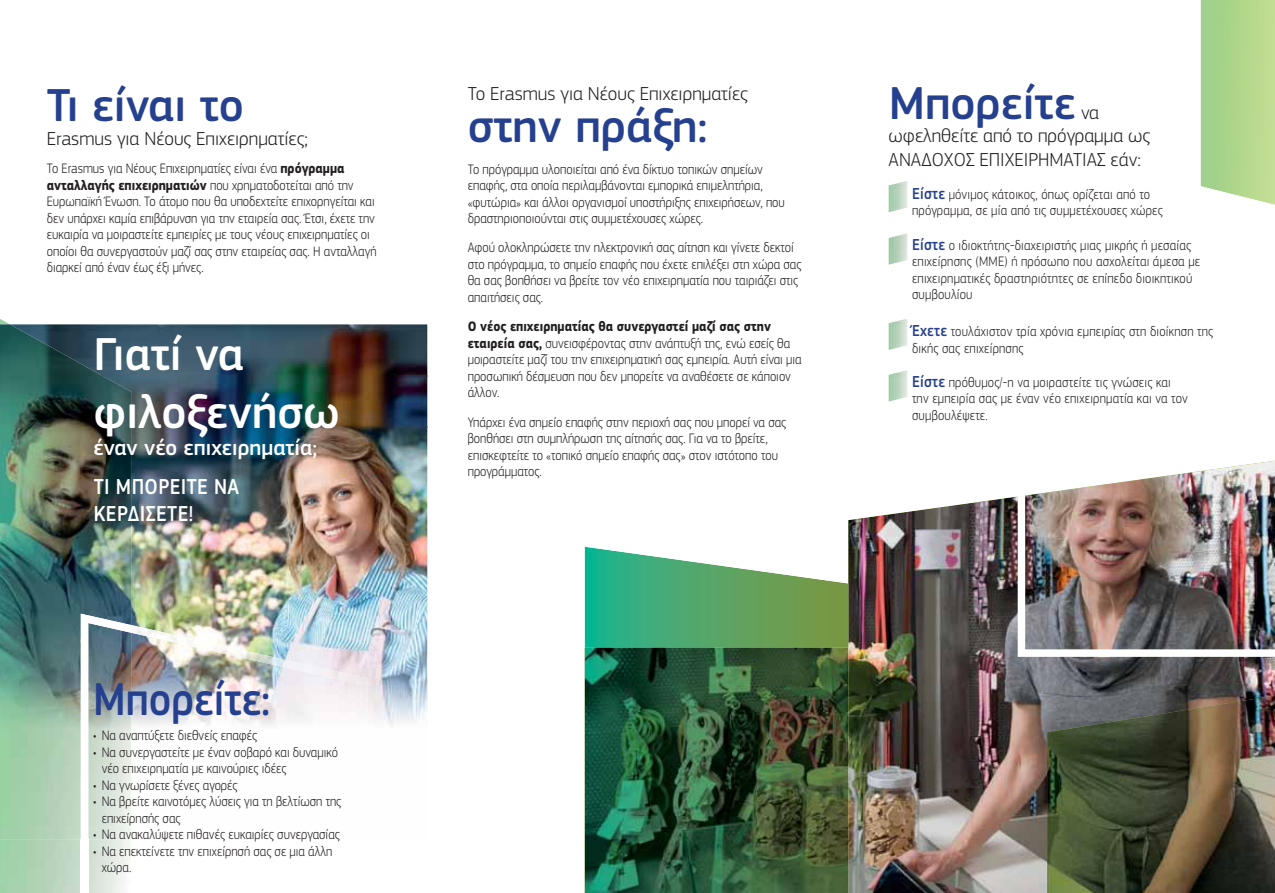
<style>
.page{position:relative;width:1275px;height:893px;background:#fff}
.page>*{position:absolute;margin:0;border:0;box-sizing:border-box;transform-origin:0 0}
.t1{font:500 48px "EC Square Sans Pro";color:#25408e}
.t2{font:500 48px/57.6px "EC Square Sans Pro";color:#fff}
.t3{font:500 48px "EC Square Sans Pro";color:#25408e;scale:.9 1}
.t4{font:500 22.5px/39.8px "EC Square Sans Pro";color:#fff}
.t5{font:500 22.5px "EC Square Sans Pro";letter-spacing:.02em;color:#fff;scale:.9 1}
.t6{font:300 19.5px/23.4px "EC Square Sans Pro";color:#231f20}
.t7{font:300 14.25px/16.5px "EC Square Sans Pro";color:#231f20;scale:.9 1}
.s1{font-weight:700}
.s2{font-weight:500;font-size:16.5px;color:#25408e}
</style>
<div class="page">
<img style="left:131px;top:324px;width:296px;height:51px">
<img style="left:131px;top:375px;width:296px;height:52px">
<img style="left:131px;top:427px;width:296px;height:299px">
<img style="left:0;top:324px;width:131px;height:515px">
<img style="left:131px;top:625px;width:237px;height:101px">
<img style="left:81px;top:613px;width:50px;height:226px">
<img style="left:848px;top:496px;width:427px;height:396px">
<svg style="left:1200px;top:0;width:75px;height:205px;background:#b5d995"></svg>
<svg style="left:585px;top:547px;width:258px;height:36px"></svg>
<img style="left:585px;top:583px;width:263px;height:309px">
<img style="left:1018px;top:460px;width:257px;height:197px">
<img style="left:1047px;top:694px;width:228px;height:198px">
<img style="left:889px;top:181px;width:19px;height:31px">
<img style="left:889px;top:233px;width:19px;height:32px">
<img style="left:889px;top:319px;width:19px;height:31px">
<img style="left:889px;top:370px;width:19px;height:31px">
<h1 class="t1" style="left:47px;top:76px;width:199px">Τι είναι το</h1>
<h3 class="t6" style="left:47px;top:126px;width:263px">Erasmus για Νέους Επιχειρηματίες;</h3>
<p class="t7" style="left:47px;top:160px;width:368px">Το Erasmus για Νέους Επιχειρηματίες είναι ένα <span class="s1">πρόγραμμα ανταλλαγής επιχειρηματιών</span> που χρηματοδοτείται από την Ευρωπαϊκή Ένωση. Το άτομο που θα υποδεχτείτε επιχορηγείται και δεν υπάρχει καμία επιβάρυνση για την εταιρεία σας. Έτσι, έχετε την ευκαιρία να μοιραστείτε εμπειρίες με τους νέους επιχειρηματίες οι οποίοι θα συνεργαστούν μαζί σας στην εταιρείας σας. Η ανταλλαγή διαρκεί από έναν έως έξι μήνες.</p>
<h1 class="t2" style="left:94px;top:324px;width:248px">Γιατί να φιλοξενήσω</h1>
<h2 class="t4" style="left:94px;top:427px;width:225px">έναν νέο επιχειρηματία;<br>ΤΙ ΜΠΟΡΕΙΤΕ ΝΑ</h2>
<h2 class="t5" style="left:94px;top:500px;width:113px">ΚΕΡΔΙΣΕΤΕ!</h2>
<h1 class="t3" style="left:93px;top:670px;width:198px">Μπορείτε:</h1>
<p class="t7" style="left:93px;top:726px;width:184px">• Να αναπτύξετε διεθνείς επαφές</p>
<p class="t7" style="left:102px;top:743px;width:264px;text-indent:-9px">• Να συνεργαστείτε με έναν σοβαρό και δυναμικό νέο επιχειρηματία με καινούριες ιδέες</p>
<p class="t7" style="left:93px;top:776px;width:162px">• Να γνωρίσετε ξένες αγορές</p>
<p class="t7" style="left:102px;top:792px;width:268px;text-indent:-9px">• Να βρείτε καινοτόμες λύσεις για τη βελτίωση της επιχείρησής σας</p>
<p class="t7" style="left:93px;top:825px;width:276px">• Να ανακαλύψετε πιθανές ευκαιρίες συνεργασίας</p>
<p class="t7" style="left:102px;top:842px;width:258px;text-indent:-9px">• Να επεκτείνετε την επιχείρησή σας σε μια άλλη χώρα.</p>
<h3 class="t6" style="left:468px;top:81px;width:282px">Το Erasmus για Νέους Επιχειρηματίες</h3>
<h1 class="t1" style="left:468px;top:97px;width:242px">στην πράξη:</h1>
<p class="t7" style="left:468px;top:160px;width:354px">Το πρόγραμμα υλοποιείται από ένα δίκτυο τοπικών σημείων επαφής, στα οποία περιλαμβάνονται εμπορικά επιμελητήρια, «φυτώρια» και άλλοι οργανισμοί υποστήριξης επιχειρήσεων, που δραστηριοποιούνται στις συμμετέχουσες χώρες.</p>
<p class="t7" style="left:468px;top:239px;width:372px">Αφού ολοκληρώσετε την ηλεκτρονική σας αίτηση και γίνετε δεκτοί στο πρόγραμμα, το σημείο επαφής που έχετε επιλέξει στη χώρα σας θα σας βοηθήσει να βρείτε τον νέο επιχειρηματία που ταιριάζει στις απαιτήσεις σας.</p>
<p class="t7" style="left:468px;top:318px;width:373px"><span class="s1">Ο νέος επιχειρηματίας θα συνεργαστεί μαζί σας στην εταιρεία σας,</span> συνεισφέροντας στην ανάπτυξή της, ενώ εσείς θα μοιραστείτε μαζί του την επιχειρηματική σας εμπειρία. Αυτή είναι μια προσωπική δέσμευση που δεν μπορείτε να αναθέσετε σε κάποιον άλλον.</p>
<p class="t7" style="left:468px;top:413px;width:356px">Υπάρχει ένα σημείο επαφής στην περιοχή σας που μπορεί να σας βοηθήσει στη συμπλήρωση της αίτησής σας. Για να το βρείτε, επισκεφτείτε το «τοπικό σημείο επαφής σας» στον ιστότοπο του προγράμματος.</p>
<h1 class="t1" style="left:889px;top:74px;width:188px">Μπορείτε</h1>
<h3 class="t6" style="left:889px;top:100px;width:263px;text-indent:193px">να ωφεληθείτε από το πρόγραμμα ως<br>ΑΝΑΔΟΧΟΣ ΕΠΙΧΕΙΡΗΜΑΤΙΑΣ εάν:</h3>
<p class="t7" style="left:912px;top:185px;width:280px"><span class="s2">Είστε</span> μόνιμος κάτοικος, όπως ορίζεται από το πρόγραμμα, σε μία από τις συμμετέχουσες χώρες</p>
<p class="t7" style="left:912px;top:237px;width:322px"><span class="s2">Είστε</span> ο ιδιοκτήτης-διαχειριστής μιας μικρής ή μεσαίας επιχείρησης (ΜΜΕ) ή πρόσωπο που ασχολείται άμεσα με επιχειρηματικές δραστηριότητες σε επίπεδο διοικητικού συμβουλίου</p>
<p class="t7" style="left:912px;top:323px;width:336px"><span class="s2">Έχετε</span> τουλάχιστον τρία χρόνια εμπειρίας στη διοίκηση της δικής σας επιχείρησης</p>
<p class="t7" style="left:912px;top:373px;width:308px"><span class="s2">Είστε</span> πρόθυμος/-η να μοιραστείτε τις γνώσεις και την εμπειρία σας με έναν νέο επιχειρηματία και να τον συμβουλέψετε.</p>
</div>
